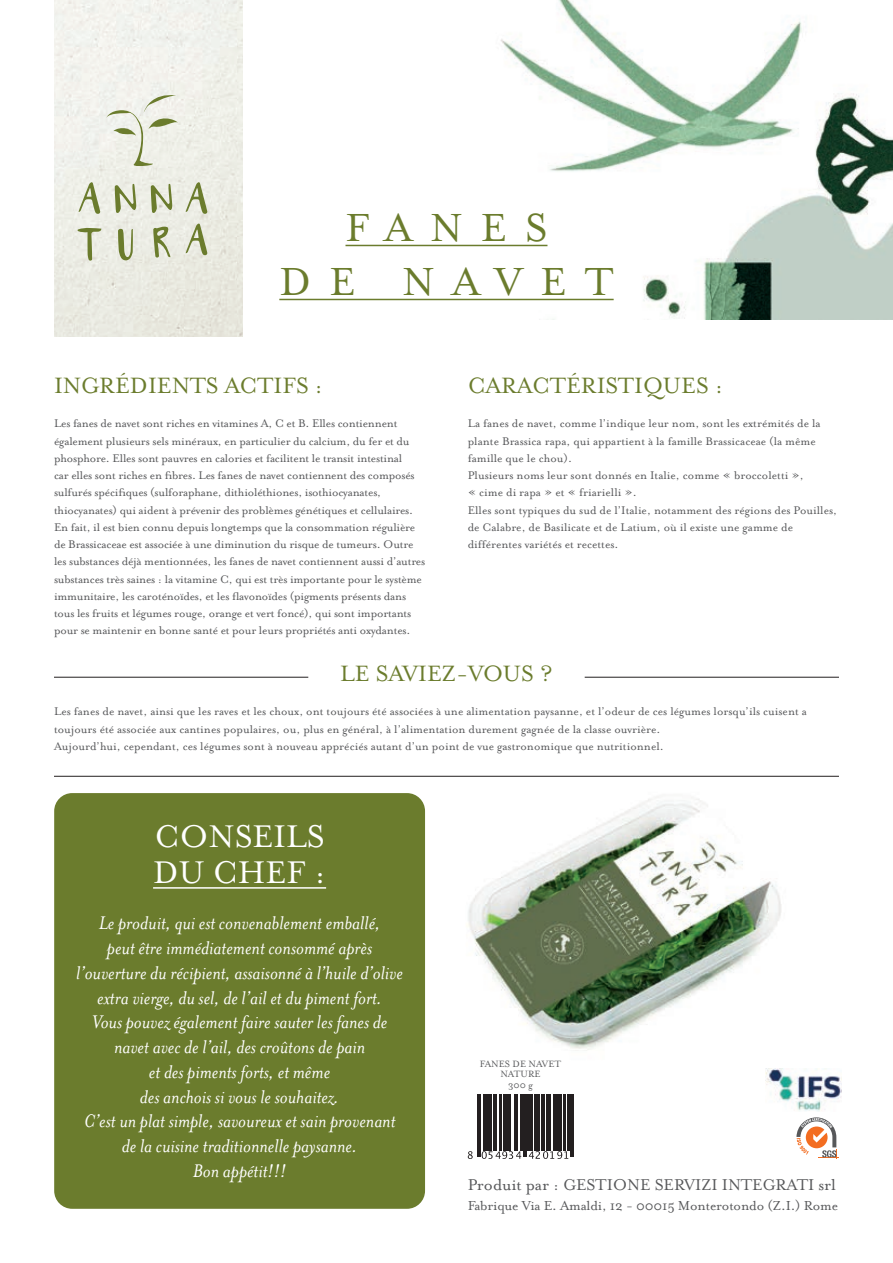
<style>
.page{position:relative;width:893px;height:1263px;background:#fff}
.page>*{position:absolute;margin:0;border:0;box-sizing:border-box;transform-origin:0 0}
.t1{font:45px/54px "Mrs Eaves Roman";letter-spacing:.4em;color:#6b7c2d;text-align:center}
.t2{font:36px/36px "Mrs Eaves Roman";color:#fff}
.t3{font:25.5px "Mrs Eaves Roman";color:#6b7c2d}
.t4{font:italic 21px/24.8px "Mrs Eaves";color:#fff;text-align:center}
.t5{font:18px "Mrs Eaves Roman";letter-spacing:-.005em;color:#57585a}
.t6{font:15px "Mrs Eaves Roman";letter-spacing:-.01em;color:#57585a}
.t7{font:12.75px/17.2px "Mrs Eaves Roman";letter-spacing:-.015em;color:#57585a}
.t8{font:10.5px/10.5px "Mrs Eaves Roman";color:#57585a;text-align:center}
</style>
<div class="page">
<img style="left:468px;top:796px;width:313px;height:255px">
<svg style="left:482px;top:1151px;width:86px;height:8px"></svg>
<svg style="left:468px;top:1151px;width:5px;height:8px"></svg>
<hr style="left:477px;top:1094px;width:1px;height:63px;background:#231f20">
<hr style="left:479px;top:1094px;width:1px;height:63px;background:#231f20">
<hr style="left:483px;top:1094px;width:2px;height:56px;background:#231f20">
<hr style="left:486px;top:1094px;width:1px;height:56px;background:#231f20">
<hr style="left:488px;top:1094px;width:3px;height:56px;background:#231f20">
<hr style="left:493px;top:1094px;width:1px;height:56px;background:#231f20">
<hr style="left:495px;top:1094px;width:1px;height:56px;background:#231f20">
<hr style="left:499px;top:1094px;width:2px;height:56px;background:#231f20">
<hr style="left:503px;top:1094px;width:1px;height:56px;background:#231f20">
<hr style="left:505px;top:1094px;width:3px;height:56px;background:#231f20">
<hr style="left:509px;top:1094px;width:1px;height:56px;background:#231f20">
<hr style="left:514px;top:1094px;width:1px;height:56px;background:#231f20">
<hr style="left:516px;top:1094px;width:2px;height:56px;background:#231f20">
<hr style="left:521px;top:1094px;width:2px;height:56px;background:#231f20">
<hr style="left:524px;top:1094px;width:1px;height:63px;background:#231f20">
<hr style="left:526px;top:1094px;width:1px;height:63px;background:#231f20">
<hr style="left:528px;top:1094px;width:1px;height:56px;background:#231f20">
<hr style="left:530px;top:1094px;width:3px;height:56px;background:#231f20">
<hr style="left:535px;top:1094px;width:2px;height:56px;background:#231f20">
<hr style="left:538px;top:1094px;width:2px;height:56px;background:#231f20">
<hr style="left:542px;top:1094px;width:3px;height:56px;background:#231f20">
<hr style="left:547px;top:1094px;width:1px;height:56px;background:#231f20">
<hr style="left:549px;top:1094px;width:2px;height:56px;background:#231f20">
<hr style="left:553px;top:1094px;width:2px;height:56px;background:#231f20">
<hr style="left:556px;top:1094px;width:3px;height:56px;background:#231f20">
<hr style="left:560px;top:1094px;width:1px;height:56px;background:#231f20">
<hr style="left:563px;top:1094px;width:2px;height:56px;background:#231f20">
<hr style="left:567px;top:1094px;width:2px;height:56px;background:#231f20">
<hr style="left:570px;top:1094px;width:1px;height:63px;background:#231f20">
<hr style="left:572px;top:1094px;width:1px;height:63px;background:#231f20">
<svg style="left:796px;top:1117px;width:43px;height:42px"></svg>
<img style="left:766px;top:1068px;width:75px;height:44px">
<img style="left:54px;top:0;width:189px;height:337px">
<svg style="left:115px;top:184px;width:21px;height:29px"></svg>
<svg style="left:118px;top:228px;width:15px;height:34px"></svg>
<svg style="left:78px;top:182px;width:22px;height:32px"></svg>
<svg style="left:77px;top:227px;width:24px;height:34px"></svg>
<svg style="left:106px;top:93px;width:72px;height:74px"></svg>
<svg style="left:186px;top:182px;width:22px;height:32px"></svg>
<svg style="left:186px;top:223px;width:22px;height:32px"></svg>
<svg style="left:151px;top:184px;width:21px;height:29px"></svg>
<svg style="left:153px;top:225px;width:17px;height:33px"></svg>
<img style="left:489px;top:0;width:404px;height:320px">
<hr style="left:345px;top:245px;width:202px;height:1px;background:#6b7c2d">
<hr style="left:279px;top:299px;width:335px;height:1px;background:#6b7c2d">
<hr style="left:54px;top:677px;width:254px;height:1px;background:#231f20">
<hr style="left:54px;top:776px;width:785px;height:1px;background:#231f20">
<hr style="left:585px;top:677px;width:254px;height:1px;background:#231f20">
<div style="left:54px;top:793px;width:371px;height:416px;background:#6b7c2d;border-radius:18px"></div>
<hr style="left:153px;top:887px;width:173px;height:2px;background:#fff">
<h1 class="t1" style="left:279px;top:201px;width:336px">FANES<br>DE NAVET</h1>
<h3 class="t3" style="left:54px;top:371px;width:271px">INGRÉDIENTS ACTIFS :</h3>
<p class="t7" style="left:54px;top:415px;width:373px">Les fanes de navet sont riches en vitamines A, C et B. Elles contiennent également plusieurs sels minéraux, en particulier du calcium, du fer et du phosphore. Elles sont pauvres en calories et facilitent le transit intestinal<br>car elles sont riches en fibres. Les fanes de navet contiennent des composés sulfurés spécifiques (sulforaphane, dithioléthiones, isothiocyanates, thiocyanates) qui aident à prévenir des problèmes génétiques et cellulaires.<br>En fait, il est bien connu depuis longtemps que la consommation régulière de Brassicaceae est associée à une diminution du risque de tumeurs. Outre les substances déjà mentionnées, les fanes de navet contiennent aussi d’autres substances très saines : la vitamine C, qui est très importante pour le système immunitaire, les caroténoïdes, et les flavonoïdes (pigments présents dans tous les fruits et légumes rouge, orange et vert foncé), qui sont importants pour se maintenir en bonne santé et pour leurs propriétés anti oxydantes.</p>
<h3 class="t3" style="left:468px;top:371px;width:257px">CARACTÉRISTIQUES :</h3>
<p class="t7" style="left:468px;top:415px;width:371px">La fanes de navet, comme l’indique leur nom, sont les extrémités de la plante Brassica rapa, qui appartient à la famille Brassicaceae (la même famille que le chou).<br>Plusieurs noms leur sont donnés en Italie, comme « broccoletti »,<br>« cime di rapa » et « friarielli ».<br>Elles sont typiques du sud de l’Italie, notamment des régions des Pouilles, de Calabre, de Basilicate et de Latium, où il existe une gamme de différentes variétés et recettes.</p>
<h3 class="t3" style="left:340px;top:659px;width:214px">LE SAVIEZ-VOUS ?</h3>
<p class="t7" style="left:54px;top:703px;width:754px">Les fanes de navet, ainsi que les raves et les choux, ont toujours été associées à une alimentation paysanne, et l’odeur de ces légumes lorsqu’ils cuisent a toujours été associée aux cantines populaires, ou, plus en général, à l’alimentation durement gagnée de la classe ouvrière.<br>Aujourd’hui, cependant, ces légumes sont à nouveau appréciés autant d’un point de vue gastronomique que nutritionnel.</p>
<h2 class="t2" style="left:153px;top:819px;width:175px">CONSEILS<br>DU CHEF :</h2>
<p class="t4" style="left:76px;top:911px;width:328px">Le produit, qui est convenablement emballé,<br>peut être immédiatement consommé après l’ouverture du récipient, assaisonné à l’huile d’olive extra vierge, du sel, de l’ail et du piment fort.<br>Vous pouvez également faire sauter les fanes de navet avec de l’ail, des croûtons de pain<br>et des piments forts, et même<br>des anchois si vous le souhaitez.<br>C’est un plat simple, savoureux et sain provenant de la cuisine traditionnelle paysanne.<br>Bon appétit!!!</p>
<p class="t8" style="left:480px;top:1058px;width:83px">FANES DE NAVET<br>NATURE<br>300 g</p>
<h3 class="t5" style="left:468px;top:1175px;width:370px">Produit par : GESTIONE SERVIZI INTEGRATI srl</h3>
<p class="t6" style="left:468px;top:1197px;width:372px">Fabrique Via E. Amaldi, 12 - 00015 Monterotondo (Z.I.) Rome</p>
</div>
